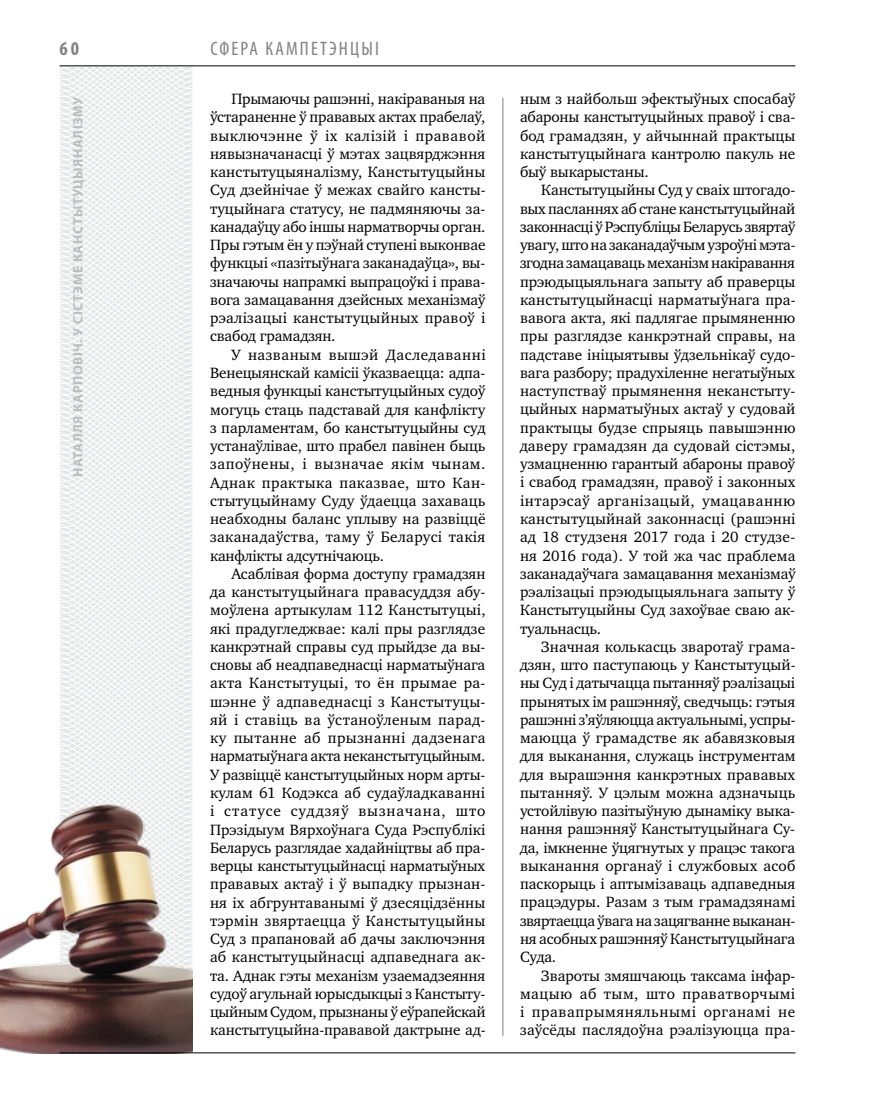
<style>
.page{position:relative;width:872px;height:1106px;background:#fff}
.page>*{position:absolute;margin:0;border:0;box-sizing:border-box;transform-origin:0 0}
.t1{font:condensed 19.5px "Myriad Pro";letter-spacing:.11em;color:#808285}
.t2{font:700 condensed 19.5px "Myriad Pro";color:#808285}
.t3{font:15.3px/18.3px "Charter C";color:#000;text-align:justify}
.t4{font:700 13.5px "Myriad Pro";letter-spacing:.04em;color:#bcbdc0}
</style>
<div class="page">
<svg style="left:23px;top:65px;width:228px;height:989px"></svg>
<hr style="left:502px;top:98px;width:1px;height:938px;background:#808285">
<hr style="left:60px;top:65px;width:735px;height:1px;background:#000">
<img style="left:0;top:790px;width:193px;height:263px">
<hr style="left:60px;top:1052px;width:735px;height:1px;background:#000">
<p class="t2" style="left:60px;top:37px;width:21px">60</p>
<p class="t4" style="left:69px;top:477px;width:381px;rotate:-90deg">Наталля Карповіч. У сістэме канстытуцыяналізму</p>
<p class="t1" style="left:210px;top:37px;width:170px">Сфера кампетэнцыі</p>
<p class="t3" style="left:210px;top:90px;width:277px;text-indent:21px">Прымаючы рашэнні, накіраваныя на ўстараненне ў прававых актах прабелаў, выключэнне ў іх калізій і прававой нявызначанасці ў мэтах зацвярджэння канстытуцыяналізму, Канстытуцыйны Суд дзейнічае ў межах свайго кансты&shy;туцыйнага статусу, не падмяняючы за&shy;канадаўцу або іншы нарматворчы орган.<br>Пры гэтым ён у пэўнай ступені выконвае функцыі «пазітыўнага заканадаўца», вы&shy;значаючы напрамкі выпрацоўкі і права&shy;вога замацавання дзейсных механізмаў рэалізацыі канстытуцыйных правоў і свабод грамадзян.</p>
<p class="t3" style="left:210px;top:345px;width:277px;text-indent:21px">У названым вышэй Даследаванні Венецыянскай камісіі ўказваецца: адпа&shy;ведныя функцыі канстытуцыйных судоў могуць стаць падставай для канфлікту з парламентам, бо канстытуцыйны суд устанаўлівае, што прабел павінен быць запоўнены, і вызначае якім чынам.<br>Аднак практыка паказвае, што Кан&shy;стытуцыйнаму Суду ўдаецца захаваць неабходны баланс уплыву на развіццё заканадаўства, таму ў Беларусі такія канфлікты адсутнічаюць.</p>
<p class="t3" style="left:210px;top:564px;width:277px;text-indent:21px">Асаблівая форма доступу грамадзян да канстытуцыйнага правасуддзя абу&shy;моўлена артыкулам 112 Канстытуцыі, які прадугледжвае: калі пры разглядзе канкрэтнай справы суд прыйдзе да вы&shy;сновы аб неадпаведнасці нарматыўнага акта Канстытуцыі, то ён прымае ра&shy;шэнне ў адпаведнасці з Канстытуцы&shy;яй і ставіць ва ўстаноўленым парад&shy;ку пытанне аб прызнанні дадзенага нарматыўнага акта неканстытуцыйным.<br>У развіццё канстытуцыйных норм арты&shy;кулам 61 Кодэкса аб судаўладкаванні і статусе суддзяў вызначана, што Прэзідыум Вярхоўнага Суда Рэспублікі Беларусь разглядае хадайніцтвы аб пра&shy;верцы канстытуцыйнасці нарматыўных прававых актаў і ў выпадку прызнан&shy;ня іх абгрунтаванымі ў дзесяцідзённы тэрмін звяртаецца ў Канстытуцыйны Суд з прапановай аб дачы заключэння аб канстытуцыйнасці адпаведнага ак&shy;та. Аднак гэты механізм узаемадзеяння судоў агульнай юрысдыкцыі з Канстыту&shy;цыйным Судом, прызнаны ў еўрапейскай канстытуцыйна-прававой дактрыне ад-</p>
<p class="t3" style="left:520px;top:90px;width:277px">ным з найбольш эфектыўных спосабаў абароны канстытуцыйных правоў і сва&shy;бод грамадзян, у айчыннай практыцы канстытуцыйнага кантролю пакуль не быў выкарыстаны.</p>
<p class="t3" style="left:520px;top:181px;width:277px;text-indent:21px">Канстытуцыйны Суд у сваіх штогадо&shy;вых пасланнях аб стане канстытуцыйнай законнасці ў Рэспубліцы Беларусь звяртаў увагу, што на заканадаўчым узроўні мэта&shy;згодна замацаваць механізм накіравання прэюдыцыяльнага запыту аб праверцы канстытуцыйнасці нарматыўнага пра&shy;вавога акта, які падлягае прымяненню пры разглядзе канкрэтнай справы, на падставе ініцыятывы ўдзельнікаў судо&shy;вага разбору; прадухіленне негатыўных наступстваў прымянення неканстыту&shy;цыйных нарматыўных актаў у судовай практыцы будзе спрыяць павышэнню даверу грамадзян да судовай сістэмы, узмацненню гарантый абароны правоў і свабод грамадзян, правоў і законных інтарэсаў арганізацый, умацаванню канстытуцыйнай законнасці (рашэннi ад 18 студзеня 2017 года і 20 студзе&shy;ня 2016 года). У той жа час праблема заканадаўчага замацавання механізмаў рэалізацыі прэюдыцыяльнага запыту ў Канстытуцыйны Суд захоўвае сваю ак&shy;туальнасць.</p>
<p class="t3" style="left:520px;top:637px;width:277px;text-indent:21px">Значная колькасць зваротаў грама&shy;дзян, што паступаюць у Канстытуцый&shy;ны Суд і датычацца пытанняў рэалізацыі прынятых ім рашэнняў, сведчыць: гэтыя рашэнні з’яўляюцца актуальнымі, успры&shy;маюцца ў грамадстве як абавязковыя для выканання, служаць інструментам для вырашэння канкрэтных прававых пытанняў. У цэлым можна адзначыць устойлівую пазітыўную дынаміку выка&shy;нання рашэнняў Канстытуцыйнага Су&shy;да, імкненне ўцягнутых у працэс такога выканання органаў і службовых асоб паскорыць і аптымізаваць адпаведныя працэдуры. Разам з тым грамадзянамі звяртаецца ўвага на зацягванне выканан&shy;ня асобных рашэнняў Канстытуцыйнага Суда.</p>
<p class="t3" style="left:520px;top:966px;width:277px;text-indent:21px">Звароты змяшчаюць таксама інфар&shy;мацыю аб тым, што праватворчымі і правапрымяняльнымі органамі не заўсёды паслядоўна рэалізуюцца пра-</p>
</div>
